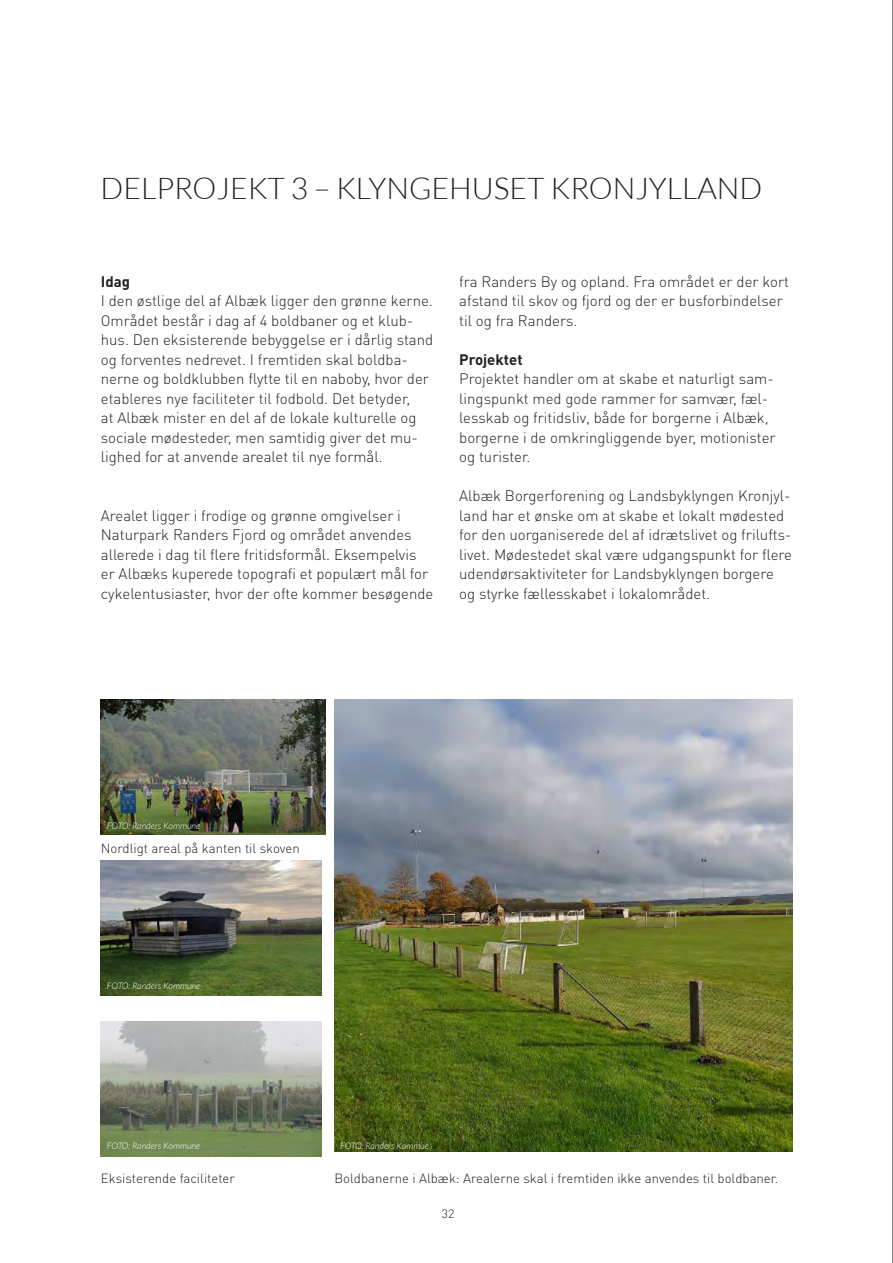
<style>
.page{position:relative;width:893px;height:1263px;background:#fff}
.page>*{position:absolute;margin:0;border:0;box-sizing:border-box;transform-origin:0 0}
.t1{font:300 30px "Lato";color:#231f20}
.t2{font:300 15px/19.5px "DIN Pro";color:#231f20}
.t3{font:700 15px "DIN Pro";color:#231f20}
.t4{font:300 13.2px "DIN Pro";color:#231f20}
.t5{font:300 12px "DIN Pro";color:#231f20}
.Foto_kredit{font:italic 300 9px "Lato";color:#fff}
</style>
<div class="page">
<hr style="left:892px;top:0;width:1px;height:1263px;background:#231f20">
<img style="left:101px;top:860px;width:221px;height:136px">
<img style="left:101px;top:1021px;width:221px;height:136px">
<img style="left:101px;top:699px;width:225px;height:136px">
<img style="left:334px;top:699px;width:458px;height:452px">
<h1 class="t1" style="left:101px;top:172px;width:663px">DELPROJEKT 3 – KLYNGEHUSET KRONJYLLAND</h1>
<h2 class="t3" style="left:101px;top:271px;width:31px">Idag</h2>
<p class="t2" style="left:101px;top:290px;width:334px">I den østlige del af Albæk ligger den grønne kerne.<br>Området består i dag af 4 boldbaner og et klub&shy;hus. Den eksisterende bebyggelse er i dårlig stand og forventes nedrevet. I fremtiden skal boldba&shy;nerne og boldklubben flytte til en naboby, hvor der etableres nye faciliteter til fodbold. Det betyder,<br>at Albæk mister en del af de lokale kulturelle og sociale mødesteder, men samtidig giver det mu&shy;lighed for at anvende arealet til nye formål.</p>
<p class="t2" style="left:101px;top:505px;width:334px">Arealet ligger i frodige og grønne omgivelser i Naturpark Randers Fjord og området anvendes allerede i dag til flere fritidsformål. Eksempelvis er Albæks kuperede topografi et populært mål for cykelentusiaster, hvor der ofte kommer besøgende</p>
<p class="t2" style="left:459px;top:271px;width:331px">fra Randers By og opland. Fra området er der kort afstand til skov og fjord og der er busforbindelser til og fra Randers.</p>
<h2 class="t3" style="left:459px;top:349px;width:65px">Projektet</h2>
<p class="t2" style="left:459px;top:368px;width:318px">Projektet handler om at skabe et naturligt sam&shy;lingspunkt med gode rammer for samvær, fæl&shy;lesskab og fritidsliv, både for borgerne i Albæk, borgerne i de omkringliggende byer, motionister og turister.</p>
<p class="t2" style="left:459px;top:485px;width:334px">Albæk Borgerforening og Landsbyklyngen Kronjyl&shy;land har et ønske om at skabe et lokalt mødested for den uorganiserede del af idrætslivet og frilufts&shy;livet. Mødestedet skal være udgangspunkt for flere udendørsaktiviteter for Landsbyklyngen borgere og styrke fællesskabet i lokalområdet.</p>
<p class="Foto_kredit" style="left:107px;top:821px;width:95px">FOTO: Randers Kommune</p>
<p class="t4" style="left:101px;top:839px;width:200px">Nordligt areal på kanten til skoven</p>
<p class="Foto_kredit" style="left:107px;top:981px;width:95px">FOTO: Randers Kommune</p>
<p class="Foto_kredit" style="left:107px;top:1141px;width:95px">FOTO: Randers Kommune</p>
<p class="Foto_kredit" style="left:340px;top:1141px;width:90px">FOTO: Randers Kommue</p>
<p class="t4" style="left:101px;top:1169px;width:136px">Eksisterende faciliteter</p>
<p class="t4" style="left:334px;top:1169px;width:445px">Boldbanerne i Albæk: Arealerne skal i fremtiden ikke anvendes til boldbaner.</p>
<p class="t5" style="left:442px;top:1206px;width:14px">32</p>
</div>
